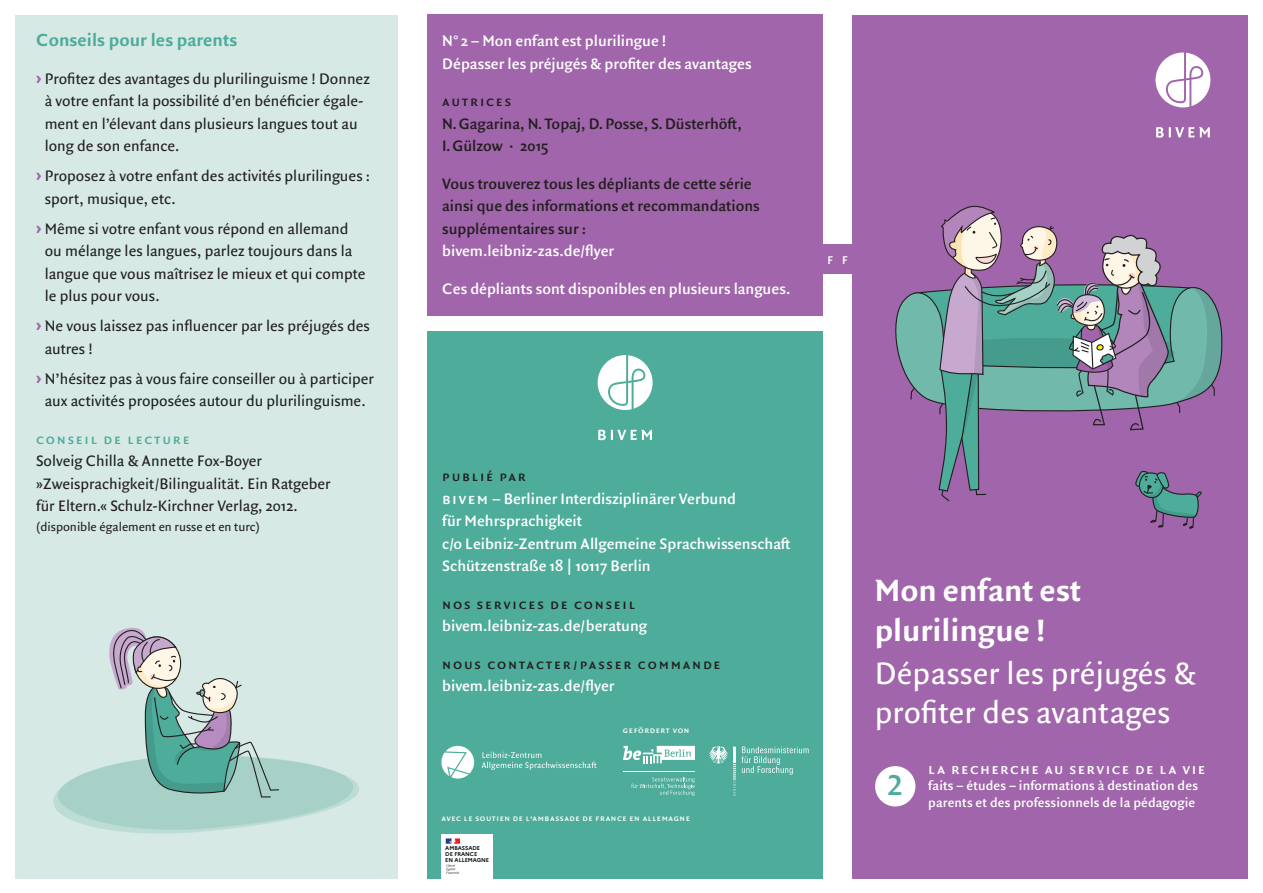
<style>
.page{position:relative;width:1263px;height:893px;background:#fff}
.page>*{position:absolute;margin:0;border:0;box-sizing:border-box;transform-origin:0 0}
.t1{font:33px/39.6px "Quadraat Sans Pro";letter-spacing:.005em;color:#fff}
.t2{font:700 33px/39.6px "Quadraat Sans Pro";color:#fff}
.t3{font:600 30.6px "Quadraat Sans Pro";color:#4dac9a}
.t4{font:700 18.75px "Quadraat Sans Pro";letter-spacing:.005em;color:#4dac9a}
.t5{font:16.2px/22.5px "Quadraat Sans Pro";color:#231f20}
.t6{font:600 16.2px/22.5px "Quadraat Sans Pro";color:#fff}
.t7{font:600 16.2px/22.5px "Quadraat Sans Pro";color:#231f20}
.t8{font:600 15.75px "Quadraat Sans Pro";letter-spacing:.09em;color:#fff}
.t9{font:600 14.7px "Quadraat Sans Pro";letter-spacing:.12em;color:#231f20}
.t10{font:600 14.7px "Quadraat Sans Pro";letter-spacing:.12em;color:#4dac9a}
.t11{font:600 13.95px/16.4px "Quadraat Sans Pro";letter-spacing:.01em;color:#fff}
.t12{font:13.2px "Quadraat Sans Pro";color:#231f20}
.t13{font:600 12px "Quadraat Sans Pro";color:#fff}
.t14{font:600 9px "Quadraat Sans Pro";letter-spacing:.06em;color:#fff}
.t15{font:700 5.55px/5.7px "Marianne";letter-spacing:-.01em;color:#0f1313}
.s1{font-weight:700;font-size:19.5px;color:#a065aa}
</style>
<div class="page">
<div style="left:853px;top:15px;width:395px;height:863px;background:#a065aa"></div>
<div style="left:15px;top:15px;width:383px;height:863px;background:#d6e9e5"></div>
<div style="left:427px;top:15px;width:396px;height:301px;background:#a065aa"></div>
<div style="left:427px;top:331px;width:396px;height:547px;background:#4dac9a"></div>
<div style="left:823px;top:244px;width:30px;height:30px;background:#a065aa"></div>
<svg style="left:895px;top:294px;width:15px;height:89px"></svg>
<svg style="left:53px;top:627px;width:306px;height:207px"></svg>
<svg style="left:910px;top:52px;width:313px;height:827px"></svg>
<svg style="left:598px;top:430px;width:54px;height:10px"></svg>
<svg style="left:598px;top:355px;width:55px;height:55px"></svg>
<div style="left:875px;top:766px;width:40px;height:40px;background:#fff;border-radius:50%"></div>
<svg style="left:709px;top:746px;width:100px;height:50px"></svg>
<svg style="left:631px;top:777px;width:64px;height:19px"></svg>
<hr style="left:623px;top:771px;width:72px;height:1px;background:#fff">
<svg style="left:623px;top:746px;width:72px;height:17px"></svg>
<svg style="left:441px;top:746px;width:33px;height:33px"></svg>
<svg style="left:482px;top:752px;width:114px;height:18px"></svg>
<div style="left:441px;top:834px;width:52px;height:44px;background:#fff"></div>
<svg style="left:446px;top:864px;width:13px;height:10px"></svg>
<svg style="left:446px;top:838px;width:14px;height:6px"></svg>
<p class="t4" style="left:36px;top:26px;width:203px">Conseils pour les parents</p>
<p class="t5" style="left:45px;top:67px;width:327px;text-indent:-9px"><span class="s1">›</span> Profitez des avantages du plurilinguisme ! Donnez à votre enfant la possibilité d’en bénéficier égale&shy;ment en l’élevant dans plusieurs langues tout au long de son enfance.</p>
<p class="t5" style="left:45px;top:164px;width:327px;text-indent:-9px"><span class="s1">›</span> Proposez à votre enfant des activités plurilingues : sport, musique, etc.</p>
<p class="t5" style="left:45px;top:217px;width:322px;text-indent:-9px"><span class="s1">›</span> Même si votre enfant vous répond en allemand ou mélange les langues, parlez toujours dans la langue que vous maîtrisez le mieux et qui compte le plus pour vous.</p>
<p class="t5" style="left:45px;top:314px;width:327px;text-indent:-9px"><span class="s1">›</span> Ne vous laissez pas influencer par les préjugés des autres !</p>
<p class="t5" style="left:36px;top:367px;width:339px;text-align:center"><span class="s1">›</span> N’hésitez pas à vous faire conseiller ou à participer aux activités proposées autour du plurilinguisme.</p>
<p class="t10" style="left:36px;top:428px;width:155px">CONSEIL DE LECTURE</p>
<p class="t5" style="left:36px;top:449px;width:296px">Solveig Chilla &amp; Annette Fox-Boyer »Zweisprachigkeit/Bilingualität. Ein Ratgeber für Eltern.« Schulz-Kirchner Verlag, 2012.</p>
<p class="t12" style="left:36px;top:517px;width:225px">(disponible également en russe et en turc)</p>
<p class="t6" style="left:442px;top:29px;width:311px">N° 2 – Mon enfant est plurilingue !<br>Dépasser les préjugés &amp; profiter des avantages</p>
<p class="t9" style="left:442px;top:90px;width:70px">AUTRICES</p>
<p class="t7" style="left:442px;top:111px;width:301px">N.Gagarina, N.Topaj, D.Posse, S.Düsterhöft,<br>I.Gülzow · 2015</p>
<p class="t7" style="left:442px;top:171px;width:319px">Vous trouverez tous les dépliants de cette série ainsi que des informations et recommandations supplémentaires sur :</p>
<p class="t6" style="left:442px;top:239px;width:173px">bivem.leibniz-zas.de/flyer</p>
<p class="t6" style="left:442px;top:276px;width:350px">Ces dépliants sont disponibles en plusieurs langues.</p>
<p class="t13" style="left:827px;top:251px;width:22px">F F</p>
<p class="t9" style="left:442px;top:465px;width:85px">PUBLIÉ PAR</p>
<p class="t6" style="left:442px;top:486px;width:350px">BIVEM – Berliner Interdisziplinärer Verbund<br>für Mehrsprachigkeit<br>c/o Leibniz-Zentrum Allgemeine Sprachwissenschaft Schützenstraße 18 | 10117 Berlin</p>
<p class="t9" style="left:442px;top:593px;width:194px">NOS SERVICES DE CONSEIL</p>
<p class="t6" style="left:442px;top:614px;width:206px">bivem.leibniz-zas.de/beratung</p>
<p class="t9" style="left:442px;top:653px;width:280px">NOUS CONTACTER/PASSER COMMANDE</p>
<p class="t6" style="left:442px;top:674px;width:174px">bivem.leibniz-zas.de/flyer</p>
<p class="t14" style="left:623px;top:723px;width:28px">Gefördert</p>
<p class="t14" style="left:673px;top:723px;width:7px">von</p>
<p class="t14" style="left:441px;top:811px;width:11px">Avec</p>
<p class="t14" style="left:464px;top:811px;width:18px">le soutien</p>
<p class="t14" style="left:513px;top:811px;width:32px">de l’Ambassade</p>
<p class="t14" style="left:583px;top:811px;width:19px">de France</p>
<p class="t14" style="left:629px;top:811px;width:25px">en Allemagne</p>
<p class="t15" style="left:445px;top:845px;width:45px">AMBASSADE<br>DE FRANCE<br>EN ALLEMAGNE</p>
<h1 class="t2" style="left:875px;top:569px;width:208px">Mon enfant est plurilingue !</h1>
<h1 class="t1" style="left:875px;top:652px;width:323px">Dépasser les préjugés &amp; profiter des avantages</h1>
<h2 class="t3" style="left:888px;top:763px;width:16px">2</h2>
<p class="t8" style="left:928px;top:757px;width:279px">LA RECHERCHE AU SERVICE DE LA VIE</p>
<p class="t11" style="left:928px;top:777px;width:271px">faits – études – informations à destination des parents et des professionnels de la pédagogie</p>
</div>
